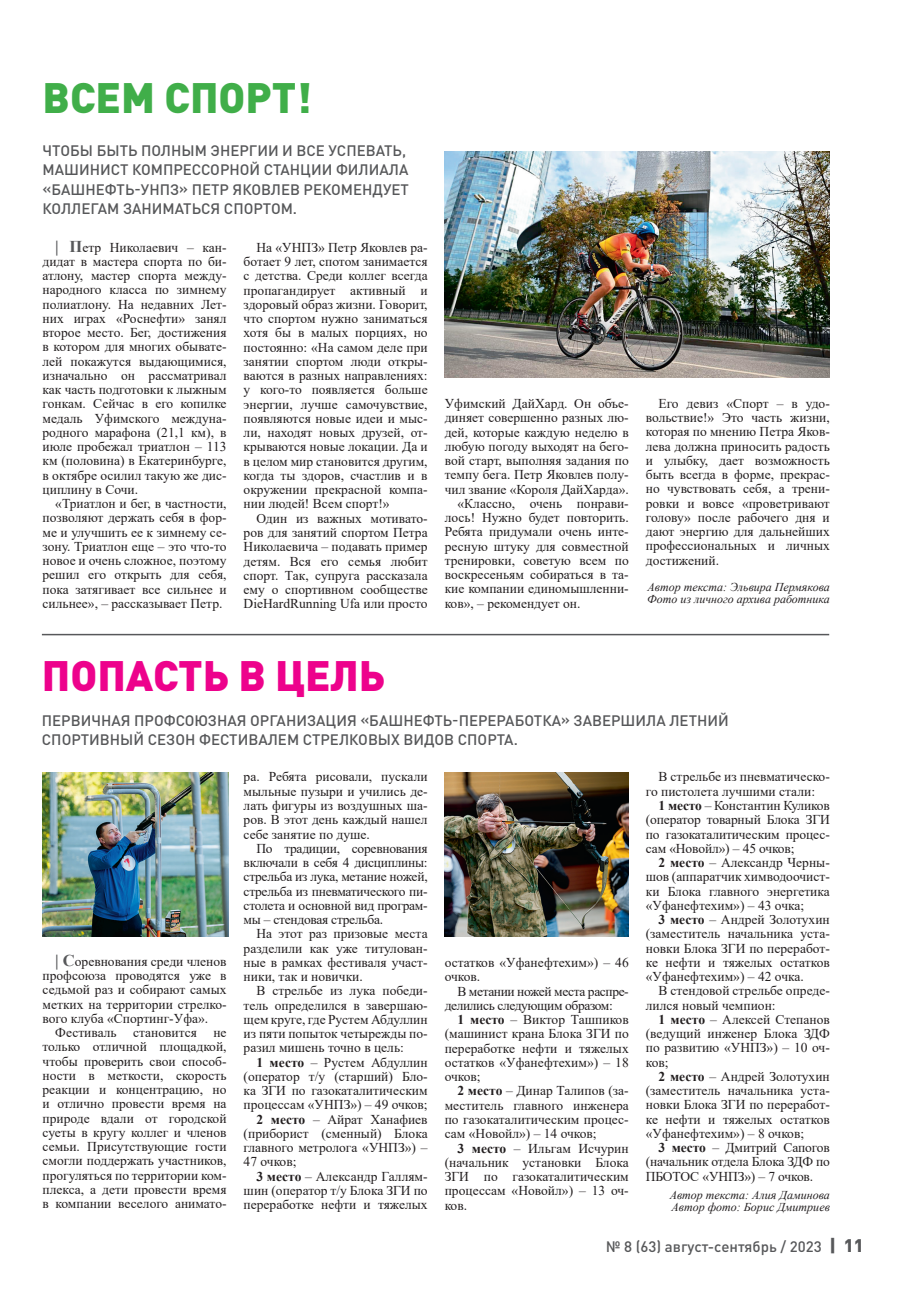
<style>
.page{position:relative;width:915px;height:1306px;background:#fff}
.page>*{position:absolute;margin:0;border:0;box-sizing:border-box;transform-origin:0 0}
.ЗАГОЛОВОК{font:900 42px "DIN Pro";color:#ed028c}
.ЗАГОЛОВОК-2{font:900 42px "DIN Pro";color:#40ae49}
._1_абзац{font:500 15px/19.5px "DIN Pro";color:#57585a}
.текст{font:13.5px/14.2px "Times New Roman";color:#231f20;text-align:justify}
.текст-2{font:13.5px/14.2px "Times New Roman";letter-spacing:-.03em;color:#231f20}
.Авторы{font:italic 12px "Times New Roman";color:#231f20}
.s1{font-weight:700;font-size:16.5px;color:#57585a}
.s2{font-weight:700}
.s3{font-weight:900;font-size:18px}
</style>
<div class="page">
<hr style="left:42px;top:634px;width:786px;height:1px;background:#57585a">
<img style="left:444px;top:152px;width:384px;height:226px">
<img style="left:43px;top:772px;width:185px;height:164px">
<img style="left:444px;top:772px;width:184px;height:164px">
<p class="ЗАГОЛОВОК-2" style="left:43px;top:69px;width:271px">ВСЕМ СПОРТ!</p>
<p class="_1_абзац" style="left:43px;top:140px;width:368px">ЧТОБЫ БЫТЬ ПОЛНЫМ ЭНЕРГИИ И ВСЕ УСПЕВАТЬ, МАШИНИСТ КОМПРЕССОРНОЙ СТАНЦИИ ФИЛИАЛА «БАШНЕФТЬ-УНПЗ» ПЕТР ЯКОВЛЕВ РЕКОМЕНДУЕТ КОЛЛЕГАМ ЗАНИМАТЬСЯ СПОРТОМ.</p>
<p class="текст" style="left:43px;top:239px;width:185px;text-indent:13px"><span class="s1">| П</span>етр Николаевич – кан&shy;дидат в мастера спорта по би&shy;атлону, мастер спорта между&shy;народного класса по зимнему полиатлону. На недавних Лет&shy;них играх «Роснефти» занял второе место. Бег, достижения в котором для многих обывате&shy;лей покажутся выдающимися, изначально он рассматривал как часть подготовки к лыжным гонкам. Сейчас в его копилке медаль Уфимского междуна&shy;родного марафона (21,1 км), в июле пробежал триатлон – 113 км (половина) в Екатеринбурге, в октябре осилил такую же дис&shy;циплину в Сочи.</p>
<p class="текст" style="left:43px;top:496px;width:185px;text-indent:13px">«Триатлон и бег, в частности, позволяют держать себя в фор&shy;ме и улучшить ее к зимнему се&shy;зону. Триатлон еще – это что-то новое и очень сложное, поэтому решил его открыть для себя, пока затягивает все сильнее и сильнее», – рассказывает Петр.</p>
<p class="текст" style="left:243px;top:240px;width:185px;text-indent:13px">На «УНПЗ» Петр Яковлев ра&shy;ботает 9 лет, спотом занимается с детства. Среди коллег всегда пропагандирует активный и здоровый образ жизни. Говорит, что спортом нужно заниматься хотя бы в малых порциях, но постоянно: «На самом деле при занятии спортом люди откры&shy;ваются в разных направлениях: у кого-то появляется больше энергии, лучше самочувствие, появляются новые идеи и мыс&shy;ли, находят новых друзей, от&shy;крываются новые локации. Да и в целом мир становится другим, когда ты здоров, счастлив и в окружении прекрасной компа&shy;нии людей! Всем спорт!»</p>
<p class="текст" style="left:243px;top:510px;width:185px;text-indent:13px">Один из важных мотивато&shy;ров для занятий спортом Петра Николаевича – подавать пример детям. Вся его семья любит спорт. Так, супруга рассказала ему о спортивном сообществе DieHardRunning Ufa или просто</p>
<p class="текст" style="left:444px;top:396px;width:185px">Уфимский ДайХард. Он объе&shy;диняет совершенно разных лю&shy;дей, которые каждую неделю в любую погоду выходят на бего&shy;вой старт, выполняя задания по темпу бега. Петр Яковлев полу&shy;чил звание «Короля ДайХарда».</p>
<p class="текст" style="left:444px;top:496px;width:185px;text-indent:13px">«Классно, очень понрави&shy;лось! Нужно будет повторить.<br>Ребята придумали очень инте&shy;ресную штуку для совместной тренировки, советую всем по воскресеньям собираться в та&shy;кие компании единомышленни&shy;ков», – рекомендует он.</p>
<p class="текст" style="left:645px;top:396px;width:185px;text-indent:13px">Его девиз «Спорт – в удо&shy;вольствие!» Это часть жизни, которая по мнению Петра Яков&shy;лева должна приносить радость и улыбку, дает возможность быть всегда в форме, прекрас&shy;но чувствовать себя, а трени&shy;ровки и вовсе «проветривают голову» после рабочего дня и дают энергию для дальнейших профессиональных и личных достижений.</p>
<p class="Авторы" style="left:647px;top:578px;width:184px">Автор текста: Эльвира Пермякова</p>
<p class="Авторы" style="left:647px;top:590px;width:184px">Фото из личного архива работника</p>
<p class="ЗАГОЛОВОК" style="left:42px;top:647px;width:345px">ПОПАСТЬ В ЦЕЛЬ</p>
<p class="_1_абзац" style="left:42px;top:710px;width:688px">ПЕРВИЧНАЯ ПРОФСОЮЗНАЯ ОРГАНИЗАЦИЯ «БАШНЕФТЬ-ПЕРЕРАБОТКА» ЗАВЕРШИЛА ЛЕТНИЙ<br>СПОРТИВНЫЙ СЕЗОН ФЕСТИВАЛЕМ СТРЕЛКОВЫХ ВИДОВ СПОРТА.</p>
<p class="текст" style="left:43px;top:953px;width:185px;text-indent:13px"><span class="s1">| С</span>оревнования среди членов профсоюза проводятся уже в седьмой раз и собирают самых метких на территории стрелко&shy;вого клуба «Спортинг-Уфа».</p>
<p class="текст" style="left:43px;top:1024px;width:185px;text-indent:13px">Фестиваль становится не только отличной площадкой, чтобы проверить свои способ&shy;ности в меткости, скорость реакции и концентрацию, но и отлично провести время на природе вдали от городской суеты в кругу коллег и членов семьи. Присутствующие гости смогли поддержать участников, прогуляться по территории ком&shy;плекса, а дети провести время в компании веселого анимато-</p>
<p class="текст" style="left:243px;top:769px;width:185px">ра. Ребята рисовали, пускали мыльные пузыри и учились де&shy;лать фигуры из воздушных ша&shy;ров. В этот день каждый нашел себе занятие по душе.</p>
<p class="текст" style="left:243px;top:840px;width:185px;text-indent:13px">По традиции, соревнования включали в себя 4 дисциплины: стрельба из лука, метание ножей, стрельба из пневматического пи&shy;столета и основной вид програм&shy;мы – стендовая стрельба.</p>
<p class="текст" style="left:243px;top:926px;width:185px;text-indent:13px">На этот раз призовые места разделили как уже титулован&shy;ные в рамках фестиваля участ&shy;ники, так и новички.</p>
<p class="текст" style="left:243px;top:983px;width:185px;text-indent:13px">В стрельбе из лука победи&shy;тель определился в завершаю&shy;щем круге, где Рустем Абдуллин из пяти попыток четырежды по&shy;разил мишень точно в цель:</p>
<p class="текст" style="left:243px;top:1054px;width:185px;text-indent:13px"><span class="s2">1 место</span> – Рустем Абдуллин (оператор т/у (старший) Бло&shy;ка ЗГИ по газокаталитическим процессам «УНПЗ») – 49 очков;</p>
<p class="текст" style="left:243px;top:1111px;width:185px;text-indent:13px"><span class="s2">2 место</span> – Айрат Ханафиев (приборист (сменный) Блока главного метролога «УНПЗ») – 47 очков;</p>
<p class="текст" style="left:243px;top:1168px;width:185px;text-indent:13px"><span class="s2">3 место</span> – Александр Галлям&shy;шин (оператор т/у Блока ЗГИ по переработке нефти и тяжелых</p>
<p class="текст" style="left:444px;top:955px;width:185px">остатков «Уфанефтехим») – 46 очков.</p>
<p class="текст-2" style="left:444px;top:983px;width:185px;text-indent:13px">В метании ножей места распре&shy;делились следующим образом:</p>
<p class="текст" style="left:444px;top:1012px;width:185px;text-indent:13px"><span class="s2">1 место</span> – Виктор Ташпиков (машинист крана Блока ЗГИ по переработке нефти и тяжелых остатков «Уфанефтехим») – 18 очков;</p>
<p class="текст" style="left:444px;top:1083px;width:185px;text-indent:13px"><span class="s2">2 место</span> – Динар Талипов (за&shy;меститель главного инженера по газокаталитическим процес&shy;сам «Новойл») – 14 очков;</p>
<p class="текст" style="left:444px;top:1140px;width:185px;text-indent:13px"><span class="s2">3 место</span> – Ильгам Исчурин (начальник установки Блока ЗГИ по газокаталитическим процессам «Новойл») – 13 оч&shy;ков.</p>
<p class="текст" style="left:645px;top:769px;width:185px;text-indent:13px">В стрельбе из пневматическо&shy;го пистолета лучшими стали:</p>
<p class="текст" style="left:645px;top:798px;width:185px;text-indent:13px"><span class="s2">1 место</span> – Константин Куликов (оператор товарный Блока ЗГИ по газокаталитическим процес&shy;сам «Новойл») – 45 очков;</p>
<p class="текст" style="left:645px;top:855px;width:185px;text-indent:13px"><span class="s2">2 место</span> – Александр Черны&shy;шов (аппаратчик химводоочист&shy;ки Блока главного энергетика «Уфанефтехим») – 43 очка;</p>
<p class="текст" style="left:645px;top:912px;width:185px;text-indent:13px"><span class="s2">3 место</span> – Андрей Золотухин (заместитель начальника уста&shy;новки Блока ЗГИ по переработ&shy;ке нефти и тяжелых остатков «Уфанефтехим») – 42 очка.</p>
<p class="текст" style="left:645px;top:983px;width:185px;text-indent:13px">В стендовой стрельбе опреде&shy;лился новый чемпион:</p>
<p class="текст" style="left:645px;top:1011px;width:185px;text-indent:13px"><span class="s2">1 место</span> – Алексей Степанов (ведущий инженер Блока ЗДФ по развитию «УНПЗ») – 10 оч&shy;ков;</p>
<p class="текст" style="left:645px;top:1068px;width:185px;text-indent:13px"><span class="s2">2 место</span> – Андрей Золотухин (заместитель начальника уста&shy;новки Блока ЗГИ по переработ&shy;ке нефти и тяжелых остатков «Уфанефтехим») – 8 очков;</p>
<p class="текст" style="left:645px;top:1140px;width:185px;text-indent:13px"><span class="s2">3 место</span> – Дмитрий Сапогов (начальник отдела Блока ЗДФ по ПБОТОС «УНПЗ») – 7 очков.</p>
<p class="Авторы" style="left:669px;top:1186px;width:162px">Автор текста: Алия Даминова</p>
<p class="Авторы" style="left:671px;top:1198px;width:160px">Автор фото: Борис Дмитриев</p>
<p class="_1_абзац" style="left:606px;top:1235px;width:259px">№ 8 (63) август-сентябрь / 2023 <span class="s3">| 11</span></p>
</div>
